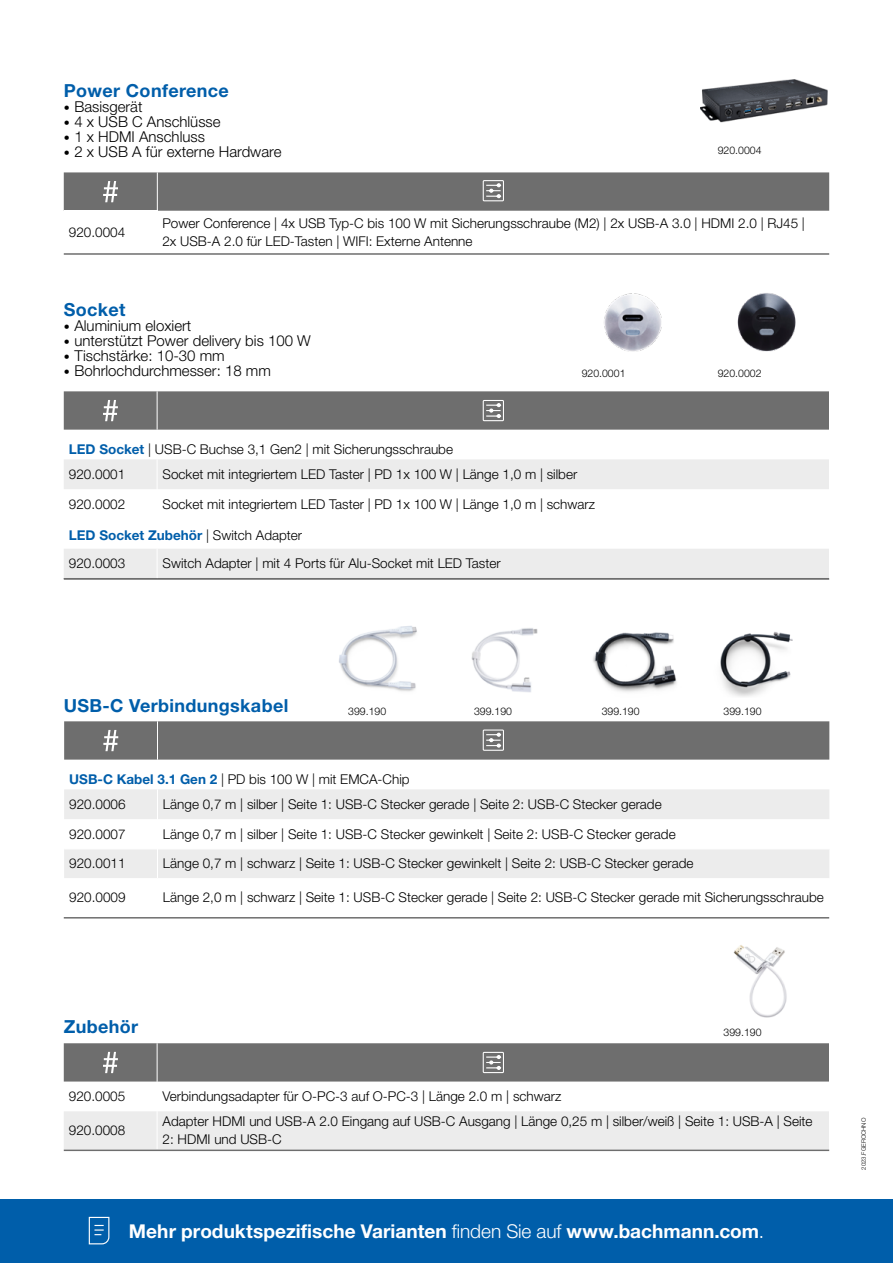
<style>
.page{position:relative;width:893px;height:1263px;background:#fff}
.page>*{position:absolute;margin:0;border:0;box-sizing:border-box;transform-origin:0 0}
.t1{font:700 19.05px "Helvetica Neue LT Pro";letter-spacing:.005em;color:#fff}
.t2{font:700 18px "Helvetica Neue LT Pro";letter-spacing:.02em;color:#005eaa}
.t3{font:300 15px "Helvetica Neue LT Pro";color:#000}
.t4{font:300 13.5px/18px "Helvetica Neue LT Pro";color:#000}
.t5{font:300 10.5px "Helvetica Neue LT Pro";color:#000}
.t6{font:300 10.5px "Helvetica Neue LT Pro";color:#000}
.t7{font:300 6px "Helvetica Neue LT Pro";color:#000}
.s1{font-size:12px}
.s2{font-weight:700;color:#005eaa}
.s3{font-weight:300}
</style>
<div class="page">
<div style="left:0;top:1199px;width:893px;height:64px;background:#005eaa"></div>
<svg style="left:88px;top:1216px;width:22px;height:29px"></svg>
<img style="left:593px;top:632px;width:84px;height:60px">
<img style="left:471px;top:628px;width:67px;height:65px">
<img style="left:339px;top:626px;width:78px;height:66px">
<img style="left:720px;top:632px;width:73px;height:65px">
<img style="left:733px;top:945px;width:54px;height:73px">
<img style="left:701px;top:79px;width:127px;height:44px">
<img style="left:604px;top:293px;width:58px;height:59px">
<img style="left:737px;top:293px;width:59px;height:59px">
<hr style="left:64px;top:253px;width:765px;height:2px;background:#6e6e6e">
<div style="left:64px;top:172px;width:765px;height:39px;background:#6e6e6e"></div>
<div style="left:483px;top:180px;width:21px;height:21px;border:1px solid #fff"></div>
<div style="left:64px;top:1111px;width:765px;height:38px;background:#ececec"></div>
<hr style="left:157px;top:1111px;width:1px;height:38px;background:#fff">
<div style="left:64px;top:1043px;width:765px;height:38px;background:#6e6e6e"></div>
<div style="left:483px;top:1052px;width:21px;height:21px;border:1px solid #fff"></div>
<hr style="left:64px;top:1149px;width:765px;height:2px;background:#6e6e6e">
<svg style="left:64px;top:459px;width:765px;height:119px"></svg>
<hr style="left:157px;top:459px;width:1px;height:30px;background:#fff">
<hr style="left:157px;top:489px;width:1px;height:30px;background:#fff">
<svg style="left:157px;top:549px;width:1px;height:29px"></svg>
<div style="left:64px;top:391px;width:765px;height:39px;background:#6e6e6e"></div>
<div style="left:483px;top:400px;width:21px;height:21px;border:1px solid #fff"></div>
<hr style="left:64px;top:578px;width:765px;height:2px;background:#6e6e6e">
<div style="left:64px;top:789px;width:765px;height:30px;background:#ececec"></div>
<hr style="left:157px;top:789px;width:1px;height:30px;background:#fff">
<div style="left:64px;top:849px;width:765px;height:29px;background:#ececec"></div>
<hr style="left:64px;top:917px;width:765px;height:1px;background:#6e6e6e">
<div style="left:64px;top:721px;width:765px;height:39px;background:#6e6e6e"></div>
<div style="left:483px;top:729px;width:21px;height:22px;border:1px solid #fff"></div>
<h2 class="t2" style="left:64px;top:80px;width:167px">Power Conference</h2>
<p class="t3" style="left:64px;top:98px;width:80px"><span class="s1">•</span> Basisgerät</p>
<p class="t3" style="left:64px;top:113px;width:158px"><span class="s1">•</span> 4 x USB C Anschlüsse</p>
<p class="t3" style="left:64px;top:128px;width:143px"><span class="s1">•</span> 1 x HDMI Anschluss</p>
<p class="t3" style="left:64px;top:143px;width:219px"><span class="s1">•</span> 2 x USB A für externe Hardware</p>
<p class="t6" style="left:718px;top:144px;width:45px">920.0004</p>
<p class="t4" style="left:69px;top:223px;width:58px">920.0004</p>
<p class="t4" style="left:162px;top:214px;width:644px">Power Conference | 4x USB Typ-C bis 100 W mit Sicherungsschraube (M2) | 2x USB-A 3.0 | HDMI 2.0 | RJ45 |<br>2x USB-A 2.0 für LED-Tasten | WIFI: Externe Antenne</p>
<h2 class="t2" style="left:64px;top:299px;width:63px">Socket</h2>
<p class="t3" style="left:64px;top:317px;width:129px"><span class="s1">•</span> Aluminium eloxiert</p>
<p class="t3" style="left:64px;top:332px;width:249px"><span class="s1">•</span> unterstützt Power delivery bis 100 W</p>
<p class="t3" style="left:64px;top:347px;width:163px"><span class="s1">•</span> Tischstärke: 10-30 mm</p>
<p class="t3" style="left:64px;top:362px;width:209px"><span class="s1">•</span> Bohrlochdurchmesser: 18 mm</p>
<p class="t5" style="left:582px;top:367px;width:45px">920.0001</p>
<p class="t5" style="left:718px;top:367px;width:45px">920.0002</p>
<p class="t4" style="left:69px;top:437px;width:386px;line-height:24.8px"><span class="s2">LED Socket</span> | USB-C Buchse 3,1 Gen2 | mit Sicherungsschraube<br>920.0001</p>
<p class="t4" style="left:163px;top:465px;width:416px">Socket mit integriertem LED Taster | PD 1x 100 W | Länge 1,0 m | silber</p>
<p class="t4" style="left:69px;top:495px;width:58px">920.0002</p>
<p class="t4" style="left:163px;top:495px;width:434px">Socket mit integriertem LED Taster | PD 1x 100 W | Länge 1,0 m | schwarz</p>
<p class="t4" style="left:69px;top:520px;width:235px;line-height:28.5px"><span class="s2">LED Socket Zubehör</span> | Switch Adapter<br>920.0003</p>
<p class="t4" style="left:163px;top:554px;width:340px">Switch Adapter | mit 4 Ports für Alu-Socket mit LED Taster</p>
<h2 class="t2" style="left:64px;top:694px;width:226px">USB-C Verbindungskabel</h2>
<p class="t5" style="left:348px;top:705px;width:39px">399.190</p>
<p class="t5" style="left:474px;top:705px;width:39px">399.190</p>
<p class="t5" style="left:602px;top:705px;width:39px">399.190</p>
<p class="t5" style="left:724px;top:705px;width:39px">399.190</p>
<p class="t4" style="left:69px;top:767px;width:342px;line-height:24.8px"><span class="s2">USB-C Kabel 3.1 Gen 2</span> | PD bis 100 W | mit EMCA-Chip<br>920.0006</p>
<p class="t4" style="left:163px;top:795px;width:500px">Länge 0,7 m | silber | Seite 1: USB-C Stecker gerade | Seite 2: USB-C Stecker gerade</p>
<p class="t4" style="left:69px;top:825px;width:58px">920.0007</p>
<p class="t4" style="left:163px;top:825px;width:514px">Länge 0,7 m | silber | Seite 1: USB-C Stecker gewinkelt | Seite 2: USB-C Stecker gerade</p>
<p class="t4" style="left:69px;top:854px;width:58px">920.0011</p>
<p class="t4" style="left:163px;top:854px;width:532px">Länge 0,7 m | schwarz | Seite 1: USB-C Stecker gewinkelt | Seite 2: USB-C Stecker gerade</p>
<p class="t4" style="left:69px;top:888px;width:58px">920.0009</p>
<p class="t4" style="left:163px;top:888px;width:662px">Länge 2,0 m | schwarz | Seite 1: USB-C Stecker gerade | Seite 2: USB-C Stecker gerade mit Sicherungsschraube</p>
<h2 class="t2" style="left:64px;top:1015px;width:76px">Zubehör</h2>
<p class="t5" style="left:724px;top:1026px;width:39px">399.190</p>
<p class="t4" style="left:69px;top:1087px;width:58px">920.0005</p>
<p class="t4" style="left:163px;top:1087px;width:400px">Verbindungsadapter für O-PC-3 auf O-PC-3 | Länge 2.0 m | schwarz</p>
<p class="t4" style="left:69px;top:1121px;width:58px">920.0008</p>
<p class="t4" style="left:163px;top:1112px;width:651px">Adapter HDMI und USB-A 2.0 Eingang auf USB-C Ausgang | Länge 0,25 m | silber/weiß | Seite 1: USB-A | Seite<br>2: HDMI und USB-C</p>
<h1 class="t1" style="left:129px;top:1219px;width:637px">Mehr produktspezifische Varianten <span class="s3">finden Sie auf</span> www.bachmann.com<span class="s3">.</span></h1>
<p class="t7" style="left:860px;top:1170px;width:53px;rotate:-90deg">2023.FGEROCHNO</p>
</div>
